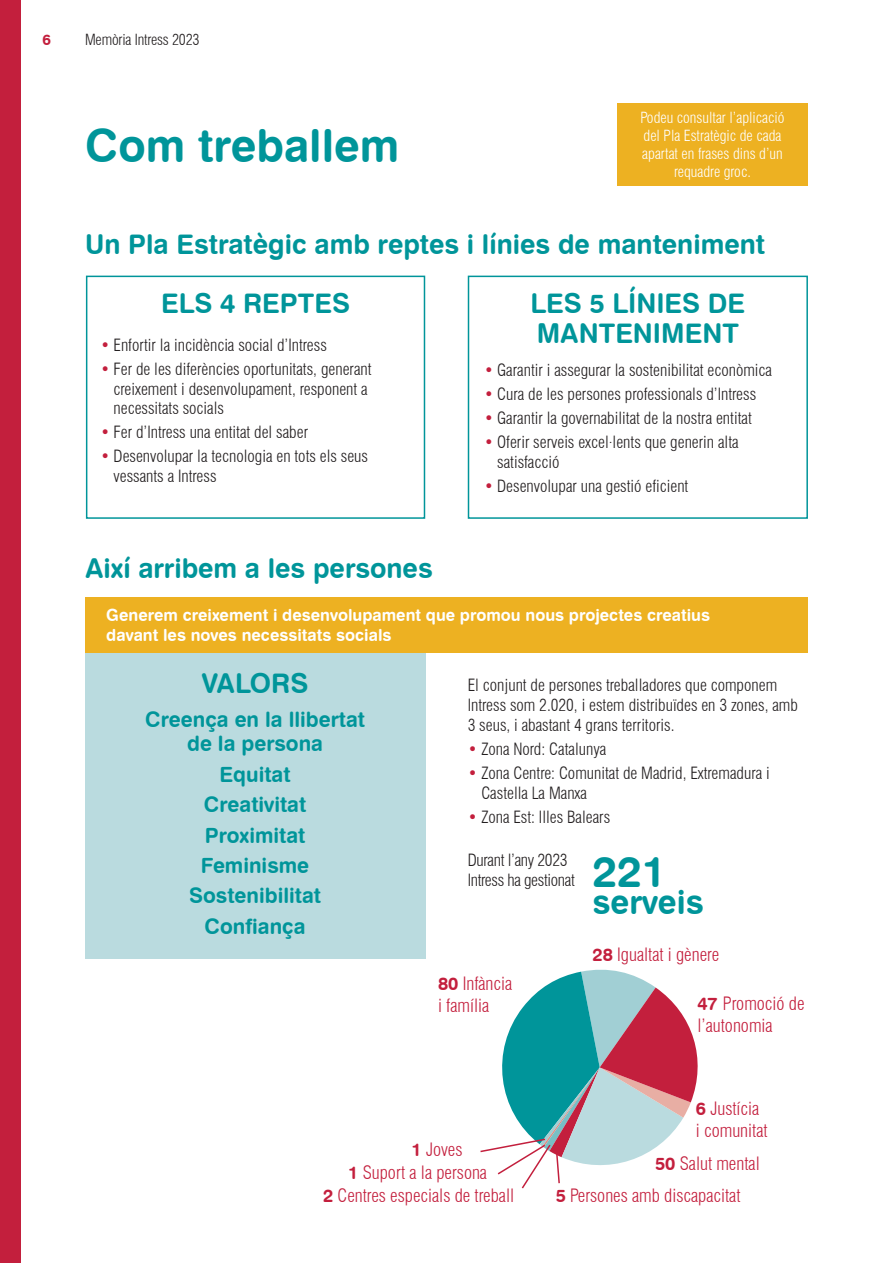
<style>
.page{position:relative;width:893px;height:1263px;background:#fff}
.page>*{position:absolute;margin:0;border:0;box-sizing:border-box;transform-origin:0 0}
.t1{font:45px "Swiss 721 BT Bold Rounded";color:#00959a}
.t2{font:43.5px "Swiss 721 BT Bold Rounded";color:#00959a}
.t3{font:33px "Swiss 721 BT Bold Rounded";color:#00959a}
.t4{font:27px "Swiss 721 BT Bold Rounded";color:#00959a}
.t5{font:21px/24px "Swiss 721 BT Bold Rounded";color:#00959a;text-align:center}
.t6{font:300 condensed 18px/21.6px "Swiss 721 BT";color:#c31f3d}
.t7{font:300 condensed 16.5px/19.8px "Swiss 721 BT";color:#231f20}
.t8{font:16.5px/19.5px "Swiss 721 BT Bold Rounded";color:#fff}
.t9{font:300 condensed 16.5px "Swiss 721 BT";letter-spacing:-.02em;color:#231f20}
.t10{font:300 condensed 15px/18px "Swiss 721 BT";color:#fff;text-align:center}
.t11{font:300 condensed 15px "Swiss 721 BT";letter-spacing:-.01em;color:#231f20}
.t12{font:15px "Swiss 721 BT Bold Rounded";color:#c31f3d}
.s1{color:#c31f3d}
.s2{font-family:"Swiss 721 BT Bold Rounded";font-weight:400;font-stretch:normal}
</style>
<div class="page">
<div style="left:0;top:0;width:21px;height:1263px;background:#c31f3d"></div>
<div style="left:86px;top:276px;width:339px;height:243px;border:2px solid #00959a"></div>
<div style="left:468px;top:276px;width:340px;height:243px;border:2px solid #00959a"></div>
<div style="left:85px;top:646px;width:340px;height:313px;background:#badbdf"></div>
<div style="left:85px;top:597px;width:723px;height:55px;background:#edb122"></div>
<div style="left:617px;top:103px;width:191px;height:83px;background:#edb122"></div>
<svg style="left:480px;top:969px;width:218px;height:220px"></svg>
<p class="t12" style="left:43px;top:31px;width:10px">6</p>
<p class="t11" style="left:85px;top:31px;width:116px">Memòria Intress 2023</p>
<p class="t1" style="left:85px;top:117px;width:316px">Com treballem</p>
<p class="t10" style="left:640px;top:109px;width:146px">Podeu consultar l’aplicació del Pla Estratègic de cada apartat en frases dins d’un requadre groc.</p>
<p class="t4" style="left:85px;top:228px;width:682px">Un Pla Estratègic amb reptes i línies de manteniment</p>
<p class="t4" style="left:161px;top:287px;width:191px">ELS 4 REPTES</p>
<p class="t4" style="left:530px;top:287px;width:216px">LES 5 LÍNIES DE</p>
<p class="t7" style="left:100px;top:335px;width:228px"><span class="s1">•</span> Enfortir la incidència social d’Intress</p>
<p class="t4" style="left:537px;top:317px;width:204px">MANTENIMENT</p>
<p class="t7" style="left:114px;top:359px;width:260px;text-indent:-13px"><span class="s1">•</span> Fer de les diferències oportunitats, generant creixement i desenvolupament, responent a necessitats socials</p>
<p class="t7" style="left:100px;top:422px;width:209px"><span class="s1">•</span> Fer d’Intress una entitat del saber</p>
<p class="t7" style="left:114px;top:446px;width:256px;text-indent:-13px"><span class="s1">•</span> Desenvolupar la tecnologia en tots els seus vessants a Intress</p>
<p class="t4" style="left:85px;top:552px;width:349px">Així arribem a les persones</p>
<p class="t7" style="left:484px;top:360px;width:290px"><span class="s1">•</span> Garantir i assegurar la sostenibilitat econòmica</p>
<p class="t7" style="left:484px;top:384px;width:274px"><span class="s1">•</span> Cura de les persones professionals d’Intress</p>
<p class="t7" style="left:484px;top:408px;width:269px"><span class="s1">•</span> Garantir la governabilitat de la nostra entitat</p>
<p class="t7" style="left:497px;top:432px;width:243px;text-indent:-13px"><span class="s1">•</span> Oferir serveis excel·lents que generin alta satisfacció</p>
<p class="t7" style="left:484px;top:476px;width:206px"><span class="s1">•</span> Desenvolupar una gestió eficient</p>
<p class="t8" style="left:106px;top:605px;width:605px">Generem creixement i desenvolupament que promou nous projectes creatius davant les noves necessitats socials</p>
<p class="t4" style="left:202px;top:666px;width:108px">VALORS</p>
<p class="t5" style="left:145px;top:707px;width:221px">Creença en la llibertat de la persona</p>
<p class="t5" style="left:220px;top:762px;width:72px">Equitat</p>
<p class="t5" style="left:204px;top:792px;width:104px">Creativitat</p>
<p class="t5" style="left:205px;top:823px;width:102px">Proximitat</p>
<p class="t5" style="left:201px;top:853px;width:110px">Feminisme</p>
<p class="t5" style="left:189px;top:883px;width:133px">Sostenibilitat</p>
<p class="t5" style="left:204px;top:914px;width:103px">Confiança</p>
<p class="t7" style="left:468px;top:675px;width:332px">El conjunt de persones treballadores que componem<br>Intress som 2.020, i estem distribuïdes en 3 zones, amb<br>3 seus, i abastant 4 grans territoris.</p>
<p class="t7" style="left:468px;top:739px;width:140px"><span class="s1">•</span> Zona Nord: Catalunya</p>
<p class="t7" style="left:481px;top:763px;width:290px;text-indent:-14px"><span class="s1">•</span> Zona Centre: Comunitat de Madrid, Extremadura i<br>Castella La Manxa</p>
<p class="t7" style="left:468px;top:807px;width:144px"><span class="s1">•</span> Zona Est: Illes Balears</p>
<p class="t9" style="left:468px;top:850px;width:101px">Durant l’any 2023</p>
<p class="t9" style="left:468px;top:870px;width:109px">Intress ha gestionat</p>
<p class="t6" style="left:438px;top:973px;width:76px"><span class="s2">80</span> Infància i família</p>
<p class="t2" style="left:592px;top:844px;width:75px">221</p>
<p class="t3" style="left:592px;top:881px;width:113px">serveis</p>
<p class="t6" style="left:592px;top:943px;width:128px"><span class="s2">28</span> Igualtat i gènere</p>
<p class="t6" style="left:697px;top:993px;width:109px"><span class="s2">47</span> Promoció de l’autonomia</p>
<p class="t6" style="left:696px;top:1098px;width:73px"><span class="s2">6</span> Justícia i comunitat</p>
<p class="t6" style="left:412px;top:1139px;width:52px"><span class="s2">1</span> Joves</p>
<p class="t6" style="left:348px;top:1162px;width:140px"><span class="s2">1</span> Suport a la persona</p>
<p class="t6" style="left:323px;top:1185px;width:193px"><span class="s2">2</span> Centres especials de treball</p>
<p class="t6" style="left:655px;top:1152px;width:106px"><span class="s2">50</span> Salut mental</p>
<p class="t6" style="left:556px;top:1185px;width:186px"><span class="s2">5</span> Persones amb discapacitat</p>
</div>
